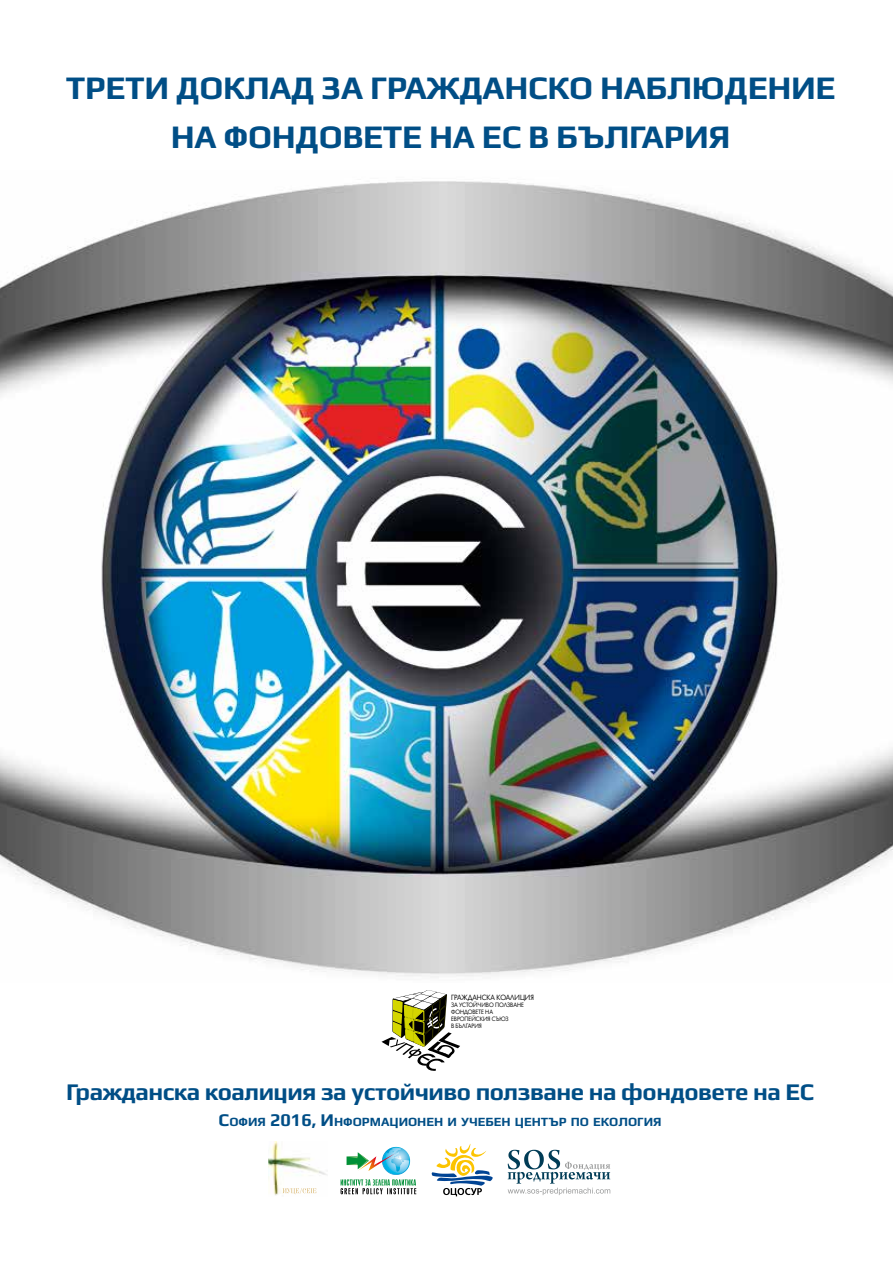
<style>
.page{position:relative;width:893px;height:1263px;background:#fff}
.page>*{position:absolute;margin:0;border:0;box-sizing:border-box;transform-origin:0 0}
.t1{font:700 33px/49.5px "Play";letter-spacing:-.01em;color:#004e86;text-align:center}
.t2{font:700 24px "Play";letter-spacing:-.02em;color:#004e86}
.t3{font:700 12.6px "Play";color:#004e86}
.t4{font:7.05px "Luz Sans";color:#000;scale:.94 1}
.t5{font:5.85px/7.1px "Luz Sans";color:#000;scale:.94 1}
.s1{font-size:18px}
</style>
<div class="page">
<img style="left:0;top:181px;width:893px;height:797px">
<svg style="left:381px;top:990px;width:79px;height:81px"></svg>
<svg style="left:341px;top:1147px;width:75px;height:47px"></svg>
<svg style="left:508px;top:1150px;width:102px;height:45px"></svg>
<svg style="left:432px;top:1144px;width:61px;height:52px"></svg>
<img style="left:268px;top:1142px;width:59px;height:53px">
<svg style="left:283px;top:1188px;width:33px;height:6px"></svg>
<p class="t1" style="left:66px;top:62px;width:771px">ТРЕТИ ДОКЛАД ЗА ГРАЖДАНСКО НАБЛЮДЕНИЕ<br>НА ФОНДОВЕТЕ НА ЕС В БЪЛГАРИЯ</p>
<p class="t4" style="left:451px;top:992px;width:90px">ГРАЖДАНСКА КОАЛИЦИЯ</p>
<p class="t5" style="left:451px;top:1001px;width:79px">ЗА УСТОЙЧИВО ПОЛЗВАНЕ<br>ФОНДОВЕТЕ НА<br>ЕВРОПЕЙСКИЯ СЪЮЗ<br>В БЪЛГАРИЯ</p>
<p class="t2" style="left:66px;top:1078px;width:749px">Гражданска коалиция за устойчиво ползване на фондовете на ЕС</p>
<p class="t3" style="left:219px;top:1114px;width:444px"><span class="s1">С</span>офия <span class="s1">2016, И</span> нформационен и учебен център по екология</p>
</div>
